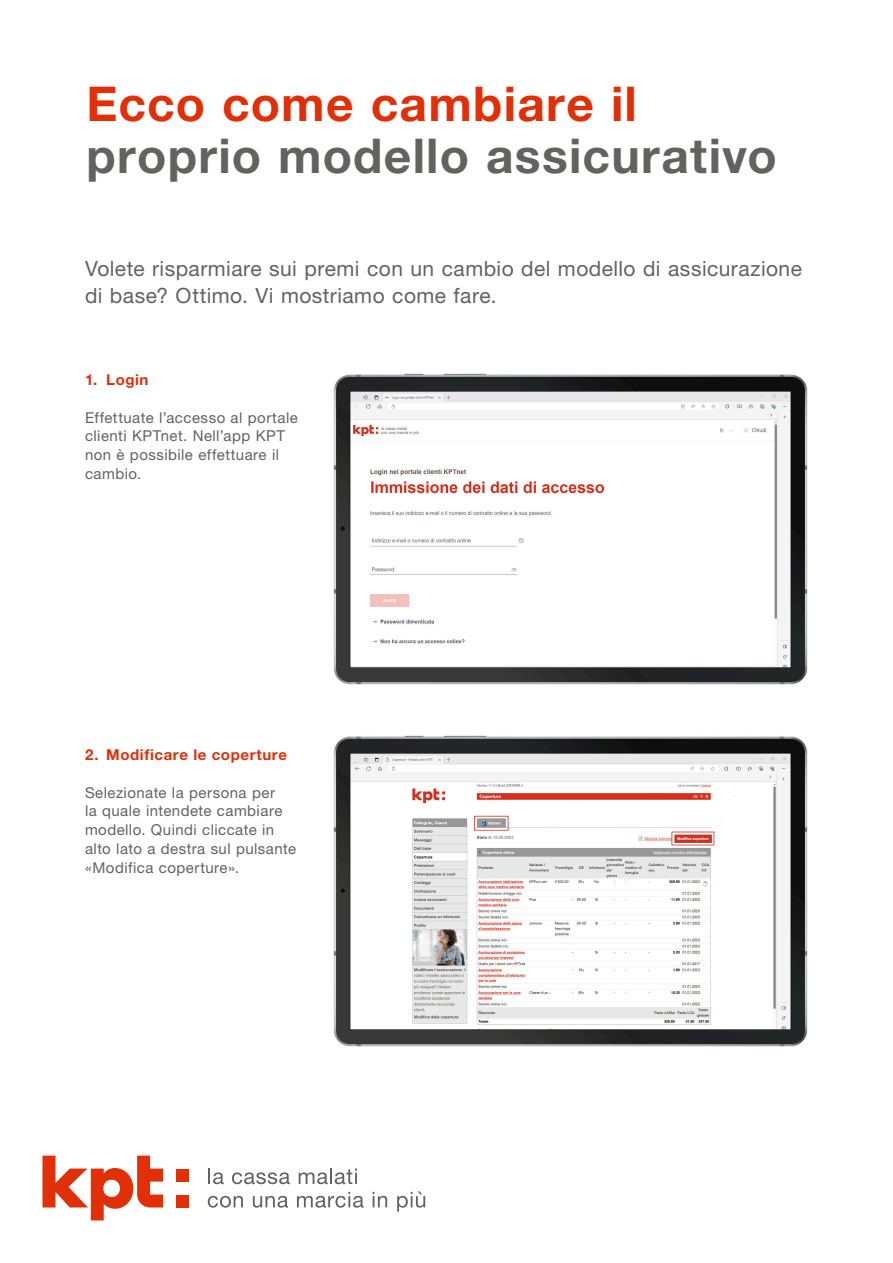
<style>
.page{position:relative;width:893px;height:1263px;background:#fff}
.page>*{position:absolute;margin:0;border:0;box-sizing:border-box;transform-origin:0 0}
.t1{font:700 48px "Helvetica Neue LT Std";letter-spacing:.025em;color:#626261}
.t2{font:700 48px "Helvetica Neue LT Std";letter-spacing:.025em;color:#e12f08}
.t3{font:21px/27px "Helvetica Neue LT Std";letter-spacing:.02em;color:#626261}
.t4{font:15px/18.8px "Helvetica Neue LT Std";letter-spacing:.03em;color:#626261}
.t5{font:700 15px "Helvetica Neue LT Std";letter-spacing:.04em;color:#e12f08}
</style>
<div class="page">
<div style="left:176px;top:1194px;width:13px;height:13px;background:#e12f08"></div>
<div style="left:176px;top:1168px;width:13px;height:13px;background:#e12f08"></div>
<svg style="left:42px;top:1155px;width:121px;height:65px"></svg>
<svg style="left:208px;top:1168px;width:16px;height:16px"></svg>
<svg style="left:232px;top:1172px;width:58px;height:12px"></svg>
<svg style="left:299px;top:1168px;width:58px;height:16px"></svg>
<svg style="left:208px;top:1196px;width:35px;height:11px"></svg>
<svg style="left:253px;top:1196px;width:35px;height:11px"></svg>
<svg style="left:297px;top:1192px;width:67px;height:15px"></svg>
<svg style="left:373px;top:1192px;width:14px;height:15px"></svg>
<svg style="left:397px;top:1191px;width:28px;height:21px"></svg>
<img style="left:333px;top:373px;width:475px;height:312px">
<img style="left:333px;top:735px;width:475px;height:312px">
<h1 class="t2" style="left:87px;top:74px;width:552px">Ecco come cambiare il</h1>
<h1 class="t1" style="left:87px;top:127px;width:692px">proprio modello assicurativo</h1>
<h2 class="t3" style="left:85px;top:255px;width:718px">Volete risparmiare sui premi con un cambio del modello di assicurazione di base? Ottimo. Vi mostriamo come fare.</h2>
<p class="t5" style="left:85px;top:370px;width:65px">1. Login</p>
<p class="t4" style="left:85px;top:408px;width:214px">Effettuate l’accesso al portale clienti KPTnet. Nell’app KPT non è possibile effettuare il cambio.</p>
<p class="t5" style="left:85px;top:745px;width:203px">2. Modificare le coperture</p>
<p class="t4" style="left:85px;top:783px;width:213px">Selezionate la persona per<br>la quale intendete cambiare modello. Quindi cliccate in alto lato a destra sul pulsante «Modifica coperture».</p>
</div>
